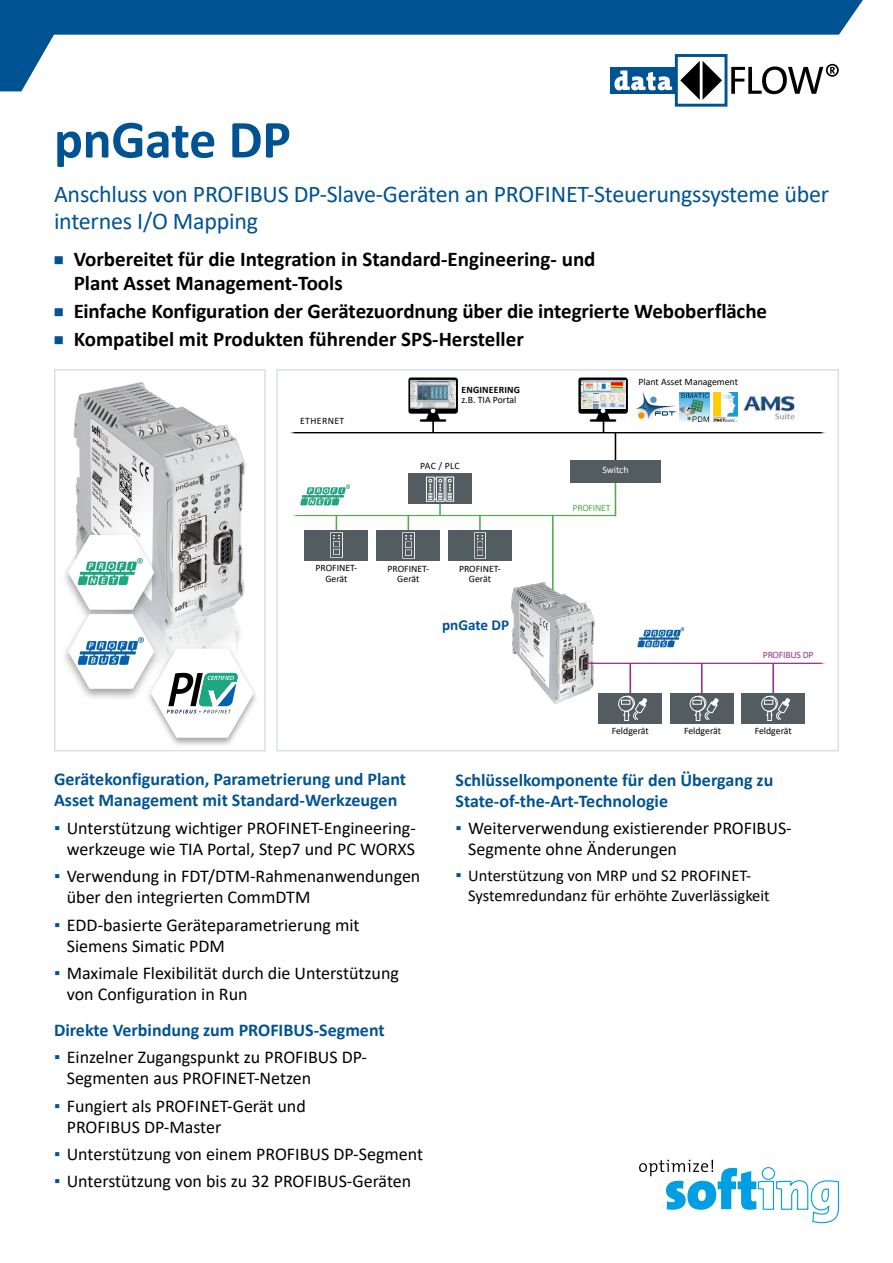
<style>
.page{position:relative;width:893px;height:1263px;background:#fff}
.page>*{position:absolute;margin:0;border:0;box-sizing:border-box;transform-origin:0 0}
.t1{font:700 54px "Calibri";letter-spacing:-.01em;color:#005392}
.t2{font:24px/27px "Calibri";letter-spacing:-.01em;color:#005392}
.t3{font:700 21px/24px "Calibri";color:#000}
.t4{font:18px/21px "Calibri";color:#000}
.t5{font:700 18px/21px "Calibri";color:#005392}
.t6{font:16.5px/19.8px "Calibri";color:#000}
.t7{font:700 15.15px "Calibri";color:#005392}
.t8{font:9.9px "Calibri";color:#fff}
.t9{font:9.75px/10.5px "Calibri";color:#000;text-align:center}
.t10{font:700 9.75px "Calibri";letter-spacing:.015em;color:#000}
.t11{font:9.75px "Calibri";letter-spacing:-.025em;color:#95338b}
.t12{font:9.75px "Calibri";letter-spacing:.04em;color:#000}
.t13{font:9.75px "Calibri";letter-spacing:-.025em;color:#4daf46}
.s1{font-size:36px;color:#005392}
.s2{font-weight:700;color:#005392}
.s3{font-weight:700;font-size:18px;color:#005392}
</style>
<div class="page">
<svg style="left:0;top:0;width:863px;height:91px"></svg>
<svg style="left:639px;top:1160px;width:200px;height:63px"></svg>
<div style="left:611px;top:67px;width:65px;height:27px;background:#005392"></div>
<div style="left:675px;top:54px;width:52px;height:53px;border:3px solid #005392"></div>
<svg style="left:731px;top:64px;width:108px;height:30px"></svg>
<svg style="left:680px;top:61px;width:42px;height:39px"></svg>
<svg style="left:614px;top:70px;width:58px;height:20px"></svg>
<div style="left:276px;top:369px;width:563px;height:382px;border:2px solid #dadfe3"></div>
<div style="left:54px;top:369px;width:212px;height:382px;border:2px solid #dadfe3"></div>
<img style="left:73px;top:382px;width:173px;height:153px">
<div style="left:61px;top:532px;width:100px;height:90px;background:#000;opacity:.35"></div>
<div style="left:145px;top:646px;width:114px;height:101px;background:#000;opacity:.35"></div>
<div style="left:61px;top:611px;width:100px;height:90px;background:#000;opacity:.35"></div>
<svg style="left:68px;top:535px;width:186px;height:203px"></svg>
<img style="left:78px;top:633px;width:69px;height:37px">
<hr style="left:615px;top:478px;width:1px;height:38px;background:#4daf46">
<hr style="left:289px;top:432px;width:538px;height:2px;background:#000">
<img style="left:579px;top:378px;width:49px;height:44px">
<img style="left:581px;top:397px;width:13px;height:11px">
<img style="left:610px;top:380px;width:15px;height:13px">
<img style="left:581px;top:380px;width:29px;height:17px">
<img style="left:594px;top:393px;width:31px;height:15px">
<img style="left:300px;top:484px;width:50px;height:22px">
<svg style="left:432px;top:422px;width:2px;height:10px"></svg>
<img style="left:408px;top:378px;width:49px;height:44px">
<img style="left:411px;top:380px;width:44px;height:28px">
<hr style="left:629px;top:663px;width:2px;height:35px;background:#95338b">
<hr style="left:701px;top:663px;width:2px;height:35px;background:#95338b">
<hr style="left:772px;top:663px;width:2px;height:35px;background:#95338b">
<img style="left:639px;top:392px;width:70px;height:30px">
<svg style="left:636px;top:392px;width:41px;height:26px"></svg>
<img style="left:713px;top:392px;width:25px;height:30px">
<img style="left:743px;top:396px;width:52px;height:24px">
<img style="left:638px;top:627px;width:46px;height:21px">
<hr style="left:292px;top:515px;width:324px;height:1px;background:#4daf46">
<hr style="left:439px;top:492px;width:2px;height:23px;background:#4daf46">
<svg style="left:336px;top:516px;width:1px;height:14px"></svg>
<svg style="left:408px;top:516px;width:1px;height:14px"></svg>
<hr style="left:479px;top:515px;width:2px;height:26px;background:#4daf46">
<hr style="left:615px;top:432px;width:1px;height:31px;background:#000">
<div style="left:570px;top:460px;width:91px;height:22px;background:#525c61"></div>
<div style="left:408px;top:473px;width:64px;height:31px;background:#525c61"></div>
<div style="left:426px;top:477px;width:9px;height:25px;border:1px solid #fff"></div>
<div style="left:436px;top:477px;width:9px;height:25px;border:1px solid #fff"></div>
<div style="left:445px;top:476px;width:9px;height:26px;border:1px solid #fff"></div>
<svg style="left:428px;top:478px;width:24px;height:22px"></svg>
<div style="left:305px;top:530px;width:63px;height:30px;background:#525c61"></div>
<img style="left:331px;top:532px;width:11px;height:26px">
<div style="left:377px;top:530px;width:63px;height:30px;background:#525c61"></div>
<img style="left:405px;top:535px;width:7px;height:21px">
<div style="left:448px;top:530px;width:64px;height:30px;background:#525c61"></div>
<img style="left:474px;top:533px;width:12px;height:25px">
<hr style="left:552px;top:515px;width:2px;height:81px;background:#4daf46">
<img style="left:511px;top:566px;width:88px;height:144px">
<hr style="left:584px;top:662px;width:243px;height:2px;background:#95338b">
<div style="left:599px;top:693px;width:63px;height:30px;background:#525c61"></div>
<div style="left:618px;top:696px;width:16px;height:15px;border:1px solid #fff;border-radius:50%"></div>
<div style="left:621px;top:700px;width:9px;height:5px;border:1px solid #fff"></div>
<svg style="left:622px;top:695px;width:26px;height:26px"></svg>
<div style="left:670px;top:693px;width:63px;height:30px;background:#525c61"></div>
<div style="left:690px;top:696px;width:15px;height:15px;border:1px solid #fff;border-radius:50%"></div>
<div style="left:692px;top:700px;width:10px;height:5px;border:1px solid #fff"></div>
<svg style="left:694px;top:695px;width:25px;height:26px"></svg>
<div style="left:742px;top:693px;width:63px;height:30px;background:#525c61"></div>
<div style="left:761px;top:696px;width:16px;height:15px;border:1px solid #fff;border-radius:50%"></div>
<div style="left:764px;top:700px;width:9px;height:5px;border:1px solid #fff"></div>
<svg style="left:765px;top:695px;width:26px;height:26px"></svg>
<h1 class="t1" style="left:54px;top:101px;width:238px">pnGate DP</h1>
<h2 class="t2" style="left:54px;top:180px;width:777px">Anschluss von PROFIBUS DP-Slave-Geräten an PROFINET-Steuerungssysteme über internes I/O Mapping</h2>
<p class="t3" style="left:74px;top:246px;width:523px;text-indent:-21px"><span class="s1">▪</span> Vorbereitet für die Integration in Standard-Engineering- und<br>Plant Asset Management-Tools</p>
<p class="t3" style="left:52px;top:299px;width:716px"><span class="s1">▪</span> Einfache Konfiguration der Gerätezuordnung über die integrierte Weboberfläche</p>
<p class="t3" style="left:52px;top:327px;width:473px"><span class="s1">▪</span> Kompatibel mit Produkten führender SPS-Hersteller</p>
<p class="t12" style="left:300px;top:414px;width:46px">ETHERNET</p>
<p class="t10" style="left:462px;top:383px;width:60px">ENGINEERING</p>
<p class="t9" style="left:461px;top:394px;width:56px">z.B. TIA Portal</p>
<p class="t9" style="left:638px;top:376px;width:101px">Plant Asset Management</p>
<p class="t9" style="left:420px;top:461px;width:41px">PAC / PLC</p>
<p class="t8" style="left:602px;top:463px;width:28px">Switch</p>
<p class="t13" style="left:573px;top:501px;width:39px">PROFINET</p>
<p class="t9" style="left:315px;top:562px;width:43px">PROFINET-<br>Gerät</p>
<p class="t9" style="left:387px;top:563px;width:43px">PROFINET-<br>Gerät</p>
<p class="t9" style="left:459px;top:563px;width:43px">PROFINET-<br>Gerät</p>
<p class="t7" style="left:442px;top:614px;width:69px">pnGate DP</p>
<p class="t11" style="left:763px;top:648px;width:52px">PROFIBUS DP</p>
<p class="t5" style="left:54px;top:769px;width:354px">Gerätekonfiguration, Parametrierung und Plant<br>Asset Management mit Standard-Werkzeugen</p>
<p class="t4" style="left:54px;top:817px;width:363px;text-align:right"><span class="s2">▪</span> Unterstützung wichtiger PROFINET-Engineering&shy;werkzeuge wie TIA Portal, Step7 und PC WORXS</p>
<p class="t4" style="left:67px;top:865px;width:355px;text-indent:-13px"><span class="s2">▪</span> Verwendung in FDT/DTM-Rahmenanwendungen über den integrierten CommDTM</p>
<p class="t4" style="left:67px;top:914px;width:294px;text-indent:-13px"><span class="s2">▪</span> EDD-basierte Geräteparametrierung mit<br>Siemens Simatic PDM</p>
<p class="t4" style="left:67px;top:962px;width:334px;text-indent:-13px"><span class="s2">▪</span> Maximale Flexibilität durch die Unterstützung von Configuration in Run</p>
<p class="t5" style="left:54px;top:1019px;width:332px">Direkte Verbindung zum PROFIBUS-Segment</p>
<p class="t4" style="left:67px;top:1046px;width:302px;text-indent:-13px"><span class="s2">▪</span> Einzelner Zugangspunkt zu PROFIBUS DP-<br>Segmenten aus PROFINET-Netzen</p>
<p class="t4" style="left:67px;top:1095px;width:241px;text-indent:-13px"><span class="s2">▪</span> Fungiert als PROFINET-Gerät und<br>PROFIBUS DP-Master</p>
<p class="t4" style="left:54px;top:1143px;width:371px"><span class="s2">▪</span> Unterstützung von einem PROFIBUS DP-Segment</p>
<p class="t4" style="left:54px;top:1170px;width:359px"><span class="s2">▪</span> Unterstützung von bis zu 32 PROFIBUS-Geräten</p>
<p class="t9" style="left:612px;top:725px;width:39px">Feldgerät</p>
<p class="t9" style="left:684px;top:725px;width:39px">Feldgerät</p>
<p class="t9" style="left:755px;top:725px;width:39px">Feldgerät</p>
<p class="t5" style="left:455px;top:769px;width:319px">Schlüsselkomponente für den Übergang zu<br>State-of-the-Art-Technologie</p>
<p class="t4" style="left:468px;top:817px;width:325px;text-indent:-13px"><span class="s2">▪</span> Weiterverwendung existierender PROFIBUS-<br>Segmente ohne Änderungen</p>
<p class="t6" style="left:468px;top:865px;width:303px;text-indent:-13px"><span class="s3">▪</span> Unterstützung von MRP und S2 PROFINET-<br>Systemredundanz für erhöhte Zuverlässigkeit</p>
</div>
